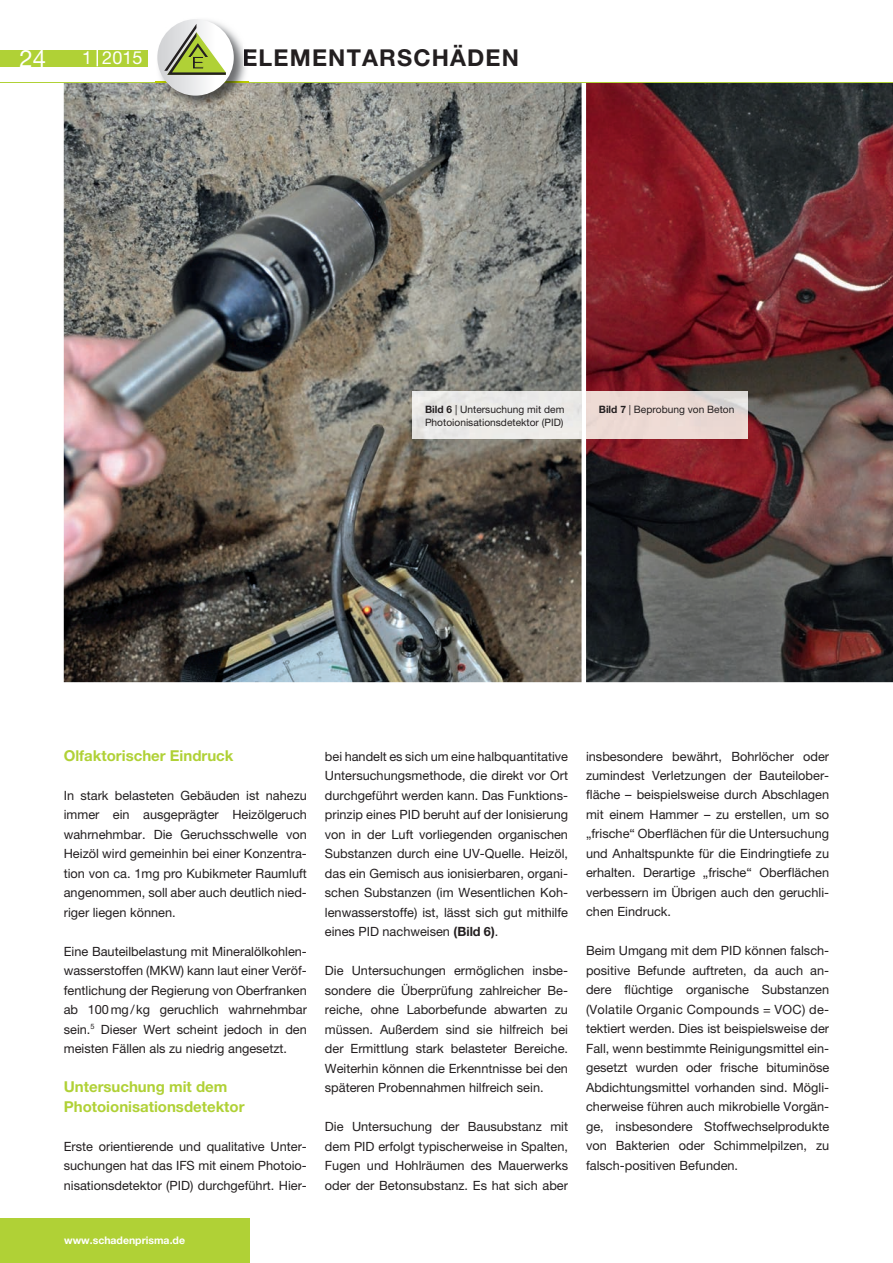
<style>
.page{position:relative;width:893px;height:1263px;background:#fff}
.page>*{position:absolute;margin:0;border:0;box-sizing:border-box;transform-origin:0 0}
.t1{font:24px "Helvetica Neue";color:#fff}
.t2{font:700 23.25px "Helvetica Neue";letter-spacing:.05em;color:#231f20}
.t3{font:18px "Helvetica Neue";color:#fff}
.t4{font:700 15px/19.5px "Helvetica Neue";color:#b0d136}
.t5{font:12.75px/19.5px "Helvetica Neue";color:#231f20;text-align:justify}
.t6{font:700 10.5px "Helvetica Neue";color:#fff}
.t7{font:10.2px/13.5px "Helvetica Neue";color:#231f20}
.s1{font-weight:700}
</style>
<div class="page">
<img style="left:64px;top:83px;width:518px;height:599px">
<img style="left:586px;top:83px;width:307px;height:599px">
<div style="left:0;top:1219px;width:249px;height:44px;background:#b0d136"></div>
<hr style="left:0;top:82px;width:893px;height:1px;background:#b0d136">
<div style="left:0;top:50px;width:148px;height:16px;background:#b0d136"></div>
<svg style="left:97px;top:50px;width:1px;height:16px"></svg>
<img style="left:156px;top:20px;width:92px;height:90px">
<img style="left:156px;top:82px;width:92px;height:1px">
<img style="left:244px;top:45px;width:4px;height:21px">
<svg style="left:157px;top:19px;width:77px;height:77px"></svg>
<svg style="left:164px;top:56px;width:62px;height:19px"></svg>
<img style="left:412px;top:392px;width:170px;height:47px">
<img style="left:586px;top:392px;width:161px;height:47px">
<h1 class="t1" style="left:20px;top:44px;width:28px">24</h1>
<h3 class="t3" style="left:82px;top:47px;width:62px">1 2015</h3>
<h2 class="t2" style="left:242px;top:43px;width:278px">ELEMENTARSCHÄDEN</h2>
<p class="t7" style="left:425px;top:402px;width:141px"><span class="s1">Bild 6</span> | Untersuchung mit dem<br>Photoionisationsdetektor (PID)</p>
<p class="t7" style="left:599px;top:402px;width:137px"><span class="s1">Bild 7</span> | Beprobung von Beton</p>
<p class="t4" style="left:64px;top:745px;width:171px">Olfaktorischer Eindruck</p>
<p class="t5" style="left:64px;top:785px;width:245px">In stark belasteten Gebäuden ist nahezu immer ein ausgeprägter Heizölgeruch wahrnehmbar. Die Geruchsschwelle von Heizöl wird gemeinhin bei einer Konzentra&shy;tion von ca. 1mg pro Kubikmeter Raumluft angenommen, soll aber auch deutlich nied&shy;riger liegen können.</p>
<p class="t5" style="left:64px;top:941px;width:245px">Eine Bauteilbelastung mit Mineralölkohlen&shy;wasserstoffen (MKW) kann laut einer Veröf&shy;fentlichung der Regierung von Oberfranken ab 100 mg / kg geruchlich wahrnehmbar sein.<sup>5</sup> Dieser Wert scheint jedoch in den meisten Fällen als zu niedrig angesetzt.</p>
<p class="t4" style="left:64px;top:1077px;width:182px">Untersuchung mit dem<br>Photoionisationsdetektor</p>
<p class="t5" style="left:64px;top:1136px;width:245px">Erste orientierende und qualitative Unter&shy;suchungen hat das IFS mit einem Photoio&shy;nisationsdetektor (PID) durchgeführt. Hier-</p>
<p class="t6" style="left:64px;top:1233px;width:122px">www.schadenprisma.de</p>
<p class="t5" style="left:325px;top:746px;width:245px">bei handelt es sich um eine halbquantitative Untersuchungsmethode, die direkt vor Ort durchgeführt werden kann. Das Funktions&shy;prinzip eines PID beruht auf der Ionisierung von in der Luft vorliegenden organischen Substanzen durch eine UV-Quelle. Heizöl, das ein Gemisch aus ionisierbaren, organi&shy;schen Substanzen (im Wesentlichen Koh&shy;lenwasserstoffe) ist, lässt sich gut mithilfe eines PID nachweisen <span class="s1">(Bild 6)</span>.</p>
<p class="t5" style="left:325px;top:960px;width:245px">Die Untersuchungen ermöglichen insbe&shy;sondere die Überprüfung zahlreicher Be&shy;reiche, ohne Laborbefunde abwarten zu müssen. Außerdem sind sie hilfreich bei der Ermittlung stark belasteter Bereiche.<br>Weiterhin können die Erkenntnisse bei den späteren Probennahmen hilfreich sein.</p>
<p class="t5" style="left:325px;top:1116px;width:245px">Die Untersuchung der Bausubstanz mit dem PID erfolgt typischerweise in Spalten, Fugen und Hohlräumen des Mauerwerks oder der Betonsubstanz. Es hat sich aber</p>
<p class="t5" style="left:586px;top:746px;width:245px">insbesondere bewährt, Bohrlöcher oder zumindest Verletzungen der Bauteilober&shy;fläche – beispielsweise durch Abschlagen mit einem Hammer – zu erstellen, um so „frische“ Oberflächen für die Untersuchung und Anhaltspunkte für die Eindringtiefe zu erhalten. Derartige „frische“ Oberflächen verbessern im Übrigen auch den geruchli&shy;chen Eindruck.</p>
<p class="t5" style="left:586px;top:941px;width:245px">Beim Umgang mit dem PID können falsch&shy;positive Befunde auftreten, da auch an&shy;dere flüchtige organische Substanzen (Volatile Organic Compounds = VOC) de&shy;tektiert werden. Dies ist beispielsweise der Fall, wenn bestimmte Reinigungsmittel ein&shy;gesetzt wurden oder frische bituminöse Abdichtungsmittel vorhanden sind. Mögli&shy;cherweise führen auch mikrobielle Vorgän&shy;ge, insbesondere Stoffwechselprodukte von Bakterien oder Schimmelpilzen, zu falsch-positiven Befunden.</p>
</div>
